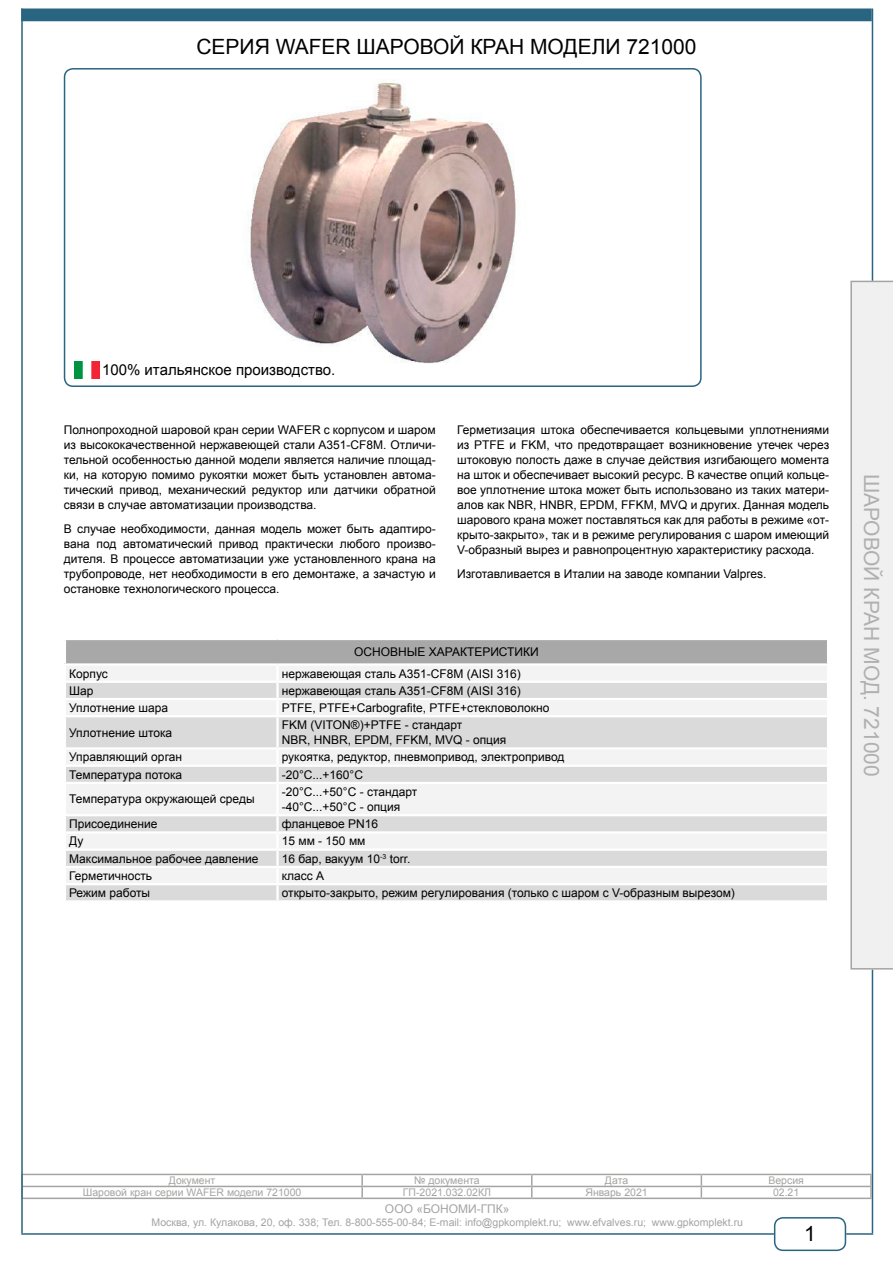
<style>
.page{position:relative;width:893px;height:1263px;background:#fff}
.page>*{position:absolute;margin:0;border:0;box-sizing:border-box;transform-origin:0 0}
.t1{font:21px "Arial";color:#000}
.t2{font:21px "Arial";color:#b1b0b0}
.t3{font:15px "Arial";color:#000}
.t4{font:12px/15px "Arial";color:#000;text-align:justify}
.t5{font:12px "Arial";color:#a5a4a3}
.t6{font:10.5px "Arial";color:#a5a4a3}
</style>
<div class="page">
<img style="left:248px;top:80px;width:269px;height:283px">
<div style="left:64px;top:68px;width:638px;height:319px;border:2px solid #296480;border-radius:9px"></div>
<div style="left:774px;top:1217px;width:72px;height:34px;border:2px solid #296480;border-radius:9px"></div>
<hr style="left:872px;top:969px;width:1px;height:264px;background:#296480">
<div style="left:850px;top:281px;width:43px;height:688px;background:#f0f0f0"></div>
<div style="left:21px;top:9px;width:851px;height:12px;background:#296480"></div>
<hr style="left:872px;top:9px;width:1px;height:272px;background:#296480">
<hr style="left:21px;top:1174px;width:341px;height:1px;background:#a5a4a3">
<hr style="left:362px;top:1174px;width:170px;height:1px;background:#a5a4a3">
<hr style="left:532px;top:1174px;width:169px;height:1px;background:#a5a4a3">
<hr style="left:701px;top:1174px;width:171px;height:1px;background:#a5a4a3">
<hr style="left:21px;top:1186px;width:341px;height:1px;background:#a5a4a3">
<hr style="left:362px;top:1186px;width:170px;height:1px;background:#a5a4a3">
<svg style="left:361px;top:1175px;width:2px;height:22px"></svg>
<hr style="left:532px;top:1186px;width:169px;height:1px;background:#a5a4a3">
<svg style="left:531px;top:1175px;width:1px;height:22px"></svg>
<hr style="left:701px;top:1186px;width:171px;height:1px;background:#a5a4a3">
<svg style="left:701px;top:1175px;width:1px;height:22px"></svg>
<svg style="left:870px;top:1175px;width:2px;height:22px"></svg>
<hr style="left:21px;top:1197px;width:341px;height:2px;background:#a5a4a3">
<hr style="left:362px;top:1197px;width:170px;height:2px;background:#a5a4a3">
<hr style="left:532px;top:1197px;width:169px;height:2px;background:#a5a4a3">
<hr style="left:701px;top:1197px;width:171px;height:2px;background:#a5a4a3">
<hr style="left:21px;top:9px;width:2px;height:1224px;background:#296480">
<hr style="left:21px;top:1233px;width:753px;height:2px;background:#296480">
<hr style="left:846px;top:1233px;width:27px;height:2px;background:#296480">
<div style="left:65px;top:639px;width:763px;height:25px;background:#a8a8a8"></div>
<div style="left:66px;top:666px;width:761px;height:14px;background:#f3f3f3"></div>
<svg style="left:66px;top:683px;width:761px;height:217px;fill:#dadada"></svg>
<hr style="left:64px;top:638px;width:214px;height:2px;background:#fff">
<hr style="left:64px;top:640px;width:2px;height:23px;background:#fff">
<hr style="left:278px;top:638px;width:551px;height:2px;background:#fff">
<hr style="left:827px;top:640px;width:2px;height:23px;background:#fff">
<hr style="left:64px;top:663px;width:214px;height:3px;background:#fff">
<hr style="left:278px;top:663px;width:551px;height:3px;background:#fff">
<hr style="left:276px;top:666px;width:3px;height:15px;background:#fff">
<hr style="left:276px;top:683px;width:3px;height:15px;background:#fff">
<hr style="left:64px;top:698px;width:214px;height:2px;background:#fff">
<hr style="left:278px;top:698px;width:551px;height:2px;background:#fff">
<hr style="left:276px;top:700px;width:3px;height:15px;background:#fff">
<hr style="left:64px;top:715px;width:214px;height:2px;background:#fff">
<hr style="left:278px;top:715px;width:551px;height:2px;background:#fff">
<hr style="left:276px;top:717px;width:3px;height:30px;background:#fff">
<hr style="left:64px;top:747px;width:214px;height:3px;background:#fff">
<hr style="left:278px;top:747px;width:551px;height:3px;background:#fff">
<hr style="left:276px;top:750px;width:3px;height:15px;background:#fff">
<hr style="left:64px;top:765px;width:214px;height:2px;background:#fff">
<hr style="left:278px;top:765px;width:551px;height:2px;background:#fff">
<hr style="left:276px;top:767px;width:3px;height:15px;background:#fff">
<hr style="left:64px;top:782px;width:214px;height:2px;background:#fff">
<hr style="left:278px;top:782px;width:551px;height:2px;background:#fff">
<hr style="left:276px;top:784px;width:3px;height:30px;background:#fff">
<hr style="left:64px;top:814px;width:214px;height:2px;background:#fff">
<hr style="left:278px;top:814px;width:551px;height:2px;background:#fff">
<hr style="left:276px;top:816px;width:3px;height:15px;background:#fff">
<hr style="left:64px;top:831px;width:214px;height:2px;background:#fff">
<hr style="left:278px;top:831px;width:551px;height:2px;background:#fff">
<hr style="left:276px;top:833px;width:3px;height:15px;background:#fff">
<hr style="left:64px;top:848px;width:214px;height:3px;background:#fff">
<hr style="left:278px;top:848px;width:551px;height:3px;background:#fff">
<hr style="left:276px;top:851px;width:3px;height:15px;background:#fff">
<hr style="left:64px;top:866px;width:214px;height:2px;background:#fff">
<hr style="left:278px;top:866px;width:551px;height:2px;background:#fff">
<hr style="left:276px;top:868px;width:3px;height:15px;background:#fff">
<hr style="left:64px;top:883px;width:214px;height:2px;background:#fff">
<hr style="left:278px;top:883px;width:551px;height:2px;background:#fff">
<hr style="left:276px;top:885px;width:3px;height:15px;background:#fff">
<img style="left:74px;top:361px;width:26px;height:17px">
<h1 class="t1" style="left:196px;top:32px;width:502px">СЕРИЯ WAFER ШАРОВОЙ КРАН МОДЕЛИ 721000</h1>
<p class="t3" style="left:102px;top:360px;width:235px">100% итальянское производство.</p>
<p class="t4" style="left:64px;top:422px;width:374px">Полнопроходной шаровой кран серии WAFER с корпусом и шаром из высококачественной нержавеющей стали A351-CF8M. Отличи&shy;тельной особенностью данной модели является наличие площад&shy;ки, на которую помимо рукоятки может быть установлен автома&shy;тический привод, механический редуктор или датчики обратной связи в случае автоматизации производства.</p>
<p class="t4" style="left:64px;top:521px;width:374px">В случае необходимости, данная модель может быть адаптиро&shy;вана под автоматический привод практически любого произво&shy;дителя. В процессе автоматизации уже установленного крана на трубопроводе, нет необходимости в его демонтаже, а зачастую и остановке технологического процесса.</p>
<p class="t4" style="left:457px;top:422px;width:374px">Герметизация штока обеспечивается кольцевыми уплотнениями из PTFE и FKM, что предотвращает возникновение утечек через штоковую полость даже в случае действия изгибающего момента на шток и обеспечивает высокий ресурс. В качестве опций кольце&shy;вое уплотнение штока может быть использовано из таких матери&shy;алов как NBR, HNBR, EPDM, FFKM, MVQ и других. Данная модель шарового крана может поставляться как для работы в режиме «от&shy;крыто-закрыто», так и в режиме регулирования с шаром имеющий V-образный вырез и равнопроцентную характеристику расхода.</p>
<p class="t4" style="left:457px;top:566px;width:311px">Изготавливается в Италии на заводе компании Valpres.</p>
<p class="t4" style="left:354px;top:644px;width:186px">ОСНОВНЫЕ ХАРАКТЕРИСТИКИ</p>
<p class="t4" style="left:69px;top:666px;width:40px">Корпус</p>
<p class="t4" style="left:282px;top:666px;width:240px">нержавеющая сталь A351-CF8M (AISI 316)</p>
<p class="t4" style="left:69px;top:683px;width:26px">Шар</p>
<p class="t4" style="left:282px;top:683px;width:240px">нержавеющая сталь A351-CF8M (AISI 316)</p>
<p class="t4" style="left:69px;top:700px;width:100px">Уплотнение шара</p>
<p class="t4" style="left:282px;top:700px;width:269px">PTFE, PTFE+Carbografite, PTFE+стекловолокно</p>
<p class="t4" style="left:69px;top:725px;width:105px">Уплотнение штока</p>
<p class="t4" style="left:282px;top:718px;width:226px">FKM (VITON®)+PTFE - стандарт<br>NBR, HNBR, EPDM, FFKM, MVQ - опция</p>
<p class="t4" style="left:69px;top:750px;width:114px">Управляющий орган</p>
<p class="t4" style="left:282px;top:750px;width:284px">рукоятка, редуктор, пневмопривод, электропривод</p>
<p class="t4" style="left:69px;top:767px;width:115px">Температура потока</p>
<p class="t4" style="left:282px;top:767px;width:83px">-20°С...+160°С</p>
<p class="t4" style="left:69px;top:792px;width:187px">Температура окружающей среды</p>
<p class="t4" style="left:282px;top:784px;width:137px">-20°С...+50°С - стандарт -40°С...+50°С - опция</p>
<p class="t4" style="left:69px;top:817px;width:90px">Присоединение</p>
<p class="t4" style="left:282px;top:817px;width:98px">фланцевое PN16</p>
<p class="t4" style="left:69px;top:834px;width:16px">Ду</p>
<p class="t4" style="left:282px;top:834px;width:85px">15 мм - 150 мм</p>
<p class="t4" style="left:69px;top:851px;width:191px">Максимальное рабочее давление</p>
<p class="t4" style="left:282px;top:851px;width:130px">16 бар, вакуум 10<sup>-3</sup> torr.</p>
<p class="t4" style="left:69px;top:868px;width:85px">Герметичность</p>
<p class="t4" style="left:282px;top:868px;width:44px">класс А</p>
<p class="t4" style="left:69px;top:885px;width:83px">Режим работы</p>
<p class="t4" style="left:282px;top:885px;width:455px">открыто-закрыто, режим регулирования (только с шаром с V-образным вырезом)</p>
<h1 class="t2" style="left:885px;top:474px;width:304px;rotate:90deg">ШАРОВОЙ КРАН МОД. 721000</h1>
<p class="t6" style="left:169px;top:1174px;width:48px">Документ</p>
<p class="t6" style="left:414px;top:1174px;width:67px">№ документа</p>
<p class="t6" style="left:605px;top:1174px;width:25px">Дата</p>
<p class="t6" style="left:768px;top:1174px;width:37px">Версия</p>
<p class="t6" style="left:83px;top:1186px;width:220px">Шаровой кран серии WAFER модели 721000</p>
<p class="t6" style="left:403px;top:1186px;width:90px">ГП-2021.032.02КЛ</p>
<p class="t6" style="left:585px;top:1186px;width:64px">Январь 2021</p>
<p class="t6" style="left:773px;top:1186px;width:28px">02.21</p>
<p class="t5" style="left:385px;top:1201px;width:126px">ООО «БОНОМИ-ГПК»</p>
<p class="t6" style="left:151px;top:1215px;width:593px">Москва, ул. Кулакова, 20, оф. 338; Тел. 8-800-555-00-84; E-mail: info@gpkomplekt.ru; www.efvalves.ru; www.gpkomplekt.ru</p>
<h1 class="t1" style="left:804px;top:1220px;width:13px">1</h1>
</div>
